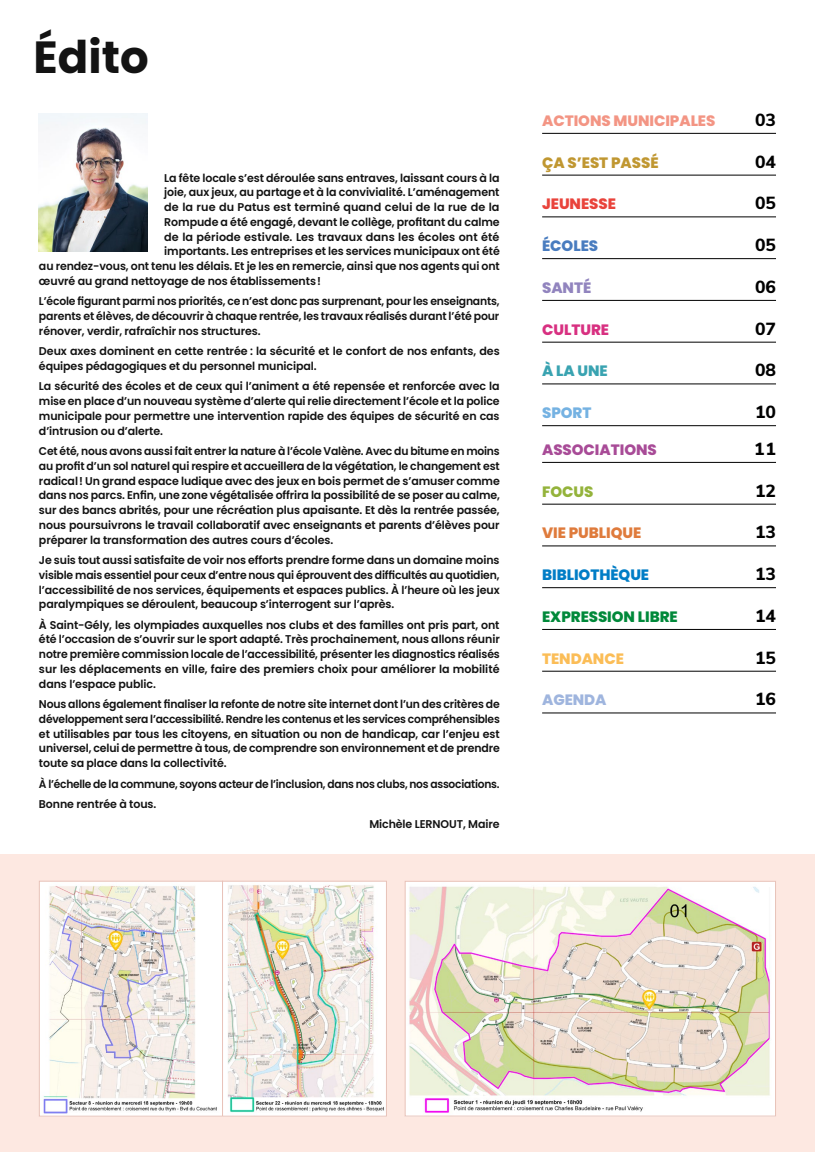
<style>
.page{position:relative;width:815px;height:1152px;background:#fff}
.page>*{position:absolute;margin:0;border:0;box-sizing:border-box;transform-origin:0 0}
.t1{font:700 45px "Poppins";color:#131313}
.t2{font:800 17.5px "Nunito Sans";letter-spacing:-.005em;color:#000}
.t3{font:800 15px "Poppins";letter-spacing:-.005em;color:#f39584}
.t4{font:800 15px "Poppins";letter-spacing:-.005em;color:#00893a}
.t5{font:800 15px "Poppins";letter-spacing:-.005em;color:#c09731}
.t6{font:800 15px "Poppins";letter-spacing:-.005em;color:#a84b97}
.t7{font:800 15px "Poppins";letter-spacing:-.005em;color:#007dc6}
.t8{font:800 15px "Poppins";letter-spacing:-.005em;color:#df7b3c}
.t9{font:800 15px "Poppins";letter-spacing:-.005em;color:#e9433b}
.t10{font:800 15px "Poppins";letter-spacing:-.005em;color:#fbbd57}
.t11{font:800 15px "Poppins";letter-spacing:-.005em;color:#d83081}
.t12{font:800 15px "Poppins";letter-spacing:-.005em;color:#497cbf}
.t13{font:800 15px "Poppins";color:#39a3b1}
.t14{font:800 15px "Poppins";letter-spacing:-.005em;color:#9fb5de}
.t15{font:800 15px "Poppins";letter-spacing:-.005em;color:#9184be}
.t16{font:800 15px "Poppins";letter-spacing:-.005em;color:#75b2e2}
.t17{font:800 15px "Poppins";letter-spacing:-.005em;color:#94b33b}
.t18{font:600 11.25px/14.8px "Poppins";letter-spacing:-.01em;color:#131313;text-align:justify}
.t19{font:600 11.25px/14.8px "Poppins";letter-spacing:-.01em;color:#131313;text-align:justify;scale:.96 1}
.t20{font:600 11.25px "Poppins";letter-spacing:-.01em;color:#131313;scale:.95 1}
</style>
<div class="page">
<div style="left:0;top:854px;width:815px;height:298px;background:#fde8e1"></div>
<hr style="left:814px;top:608px;width:1px;height:287px;background:#fde8e1">
<hr style="left:542px;top:133px;width:234px;height:1px;background:#000">
<hr style="left:542px;top:175px;width:234px;height:1px;background:#000">
<hr style="left:542px;top:216px;width:234px;height:1px;background:#000">
<hr style="left:542px;top:258px;width:234px;height:1px;background:#000">
<hr style="left:542px;top:300px;width:234px;height:1px;background:#000">
<hr style="left:542px;top:342px;width:234px;height:1px;background:#000">
<hr style="left:542px;top:383px;width:234px;height:1px;background:#000">
<hr style="left:542px;top:425px;width:234px;height:1px;background:#000">
<hr style="left:542px;top:462px;width:234px;height:1px;background:#000">
<hr style="left:542px;top:503px;width:234px;height:1px;background:#000">
<hr style="left:542px;top:545px;width:234px;height:1px;background:#000">
<hr style="left:542px;top:587px;width:234px;height:1px;background:#000">
<hr style="left:542px;top:629px;width:234px;height:1px;background:#000">
<hr style="left:542px;top:670px;width:234px;height:1px;background:#000">
<hr style="left:542px;top:712px;width:234px;height:1px;background:#000">
<img style="left:39px;top:113px;width:108px;height:138px">
<img style="left:41px;top:883px;width:180px;height:231px">
<div style="left:39px;top:881px;width:184px;height:235px;border:1px solid #e8c2b8"></div>
<img style="left:224px;top:883px;width:161px;height:231px">
<div style="left:222px;top:881px;width:165px;height:235px;border:1px solid #e8c2b8"></div>
<img style="left:407px;top:883px;width:367px;height:231px">
<div style="left:405px;top:881px;width:371px;height:235px;border:1px solid #e8c2b8"></div>
<hr style="left:814px;top:0;width:1px;height:97px;background:#d9dada">
<h1 class="t1" style="left:34px;top:31px;width:117px">Édito</h1>
<p class="t18" style="left:164px;top:170px;width:337px">La fête locale s’est déroulée sans entraves, laissant cours à la</p>
<p class="t18" style="left:164px;top:185px;width:337px">joie, aux jeux, au partage et à la convivialité. L’aménagement</p>
<p class="t18" style="left:164px;top:200px;width:337px">de la rue du Patus est terminé quand celui de la rue de la</p>
<p class="t18" style="left:164px;top:214px;width:337px">Rompude a été engagé, devant le collège, profitant du calme</p>
<p class="t18" style="left:164px;top:229px;width:337px">de la période estivale. Les travaux dans les écoles ont été</p>
<p class="t18" style="left:164px;top:244px;width:337px">importants. Les entreprises et les services municipaux ont été</p>
<p class="t18" style="left:39px;top:259px;width:462px">au rendez-vous, ont tenu les délais. Et je les en remercie, ainsi que nos agents qui ont</p>
<p class="t18" style="left:39px;top:273px;width:284px">œuvré au grand nettoyage de nos établissements!</p>
<p class="t19" style="left:39px;top:294px;width:481px">L’école figurant parmi nos priorités, ce n’est donc pas surprenant, pour les enseignants, parents et élèves, de découvrir à chaque rentrée, les travaux réalisés durant l’été pour rénover, verdir, rafraîchir nos structures.</p>
<p class="t18" style="left:39px;top:344px;width:462px">Deux axes dominent en cette rentrée : la sécurité et le confort de nos enfants, des équipes pédagogiques et du personnel municipal.</p>
<p class="t18" style="left:39px;top:379px;width:462px">La sécurité des écoles et de ceux qui l’animent a été repensée et renforcée avec la mise en place d’un nouveau système d’alerte qui relie directement l’école et la police municipale pour permettre une intervention rapide des équipes de sécurité en cas d’intrusion ou d’alerte.</p>
<p class="t19" style="left:39px;top:444px;width:482px">Cet été, nous avons aussi fait entrer la nature à l’école Valène. Avec du bitume en moins au profit d’un sol naturel qui respire et accueillera de la végétation, le changement est radical! Un grand espace ludique avec des jeux en bois permet de s’amuser comme dans nos parcs. Enfin, une zone végétalisée offrira la possibilité de se poser au calme, sur des bancs abrités, pour une récréation plus apaisante. Et dès la rentrée passée, nous poursuivrons le travail collaboratif avec enseignants et parents d’élèves pour préparer la transformation des autres cours d’écoles.</p>
<p class="t18" style="left:39px;top:553px;width:462px">Je suis tout aussi satisfaite de voir nos efforts prendre forme dans un domaine moins visible mais essentiel pour ceux d’entre nous qui éprouvent des difficultés au quotidien, l’accessibilité de nos services, équipements et espaces publics. À l’heure où les jeux paralympiques se déroulent, beaucoup s’interrogent sur l’après.</p>
<p class="t18" style="left:39px;top:617px;width:462px">À Saint-Gély, les olympiades auxquelles nos clubs et des familles ont pris part, ont été l’occasion de s’ouvrir sur le sport adapté. Très prochainement, nous allons réunir notre première commission locale de l’accessibilité, présenter les diagnostics réalisés sur les déplacements en ville, faire des premiers choix pour améliorer la mobilité dans l’espace public.</p>
<p class="t19" style="left:39px;top:697px;width:482px">Nous allons également finaliser la refonte de notre site internet dont l’un des critères de développement sera l’accessibilité. Rendre les contenus et les services compréhensibles et utilisables par tous les citoyens, en situation ou non de handicap, car l’enjeu est universel, celui de permettre à tous, de comprendre son environnement et de prendre toute sa place dans la collectivité.</p>
<p class="t20" style="left:39px;top:777px;width:486px">À l’échelle de la commune, soyons acteur de l’inclusion, dans nos clubs, nos associations.</p>
<p class="t18" style="left:39px;top:796px;width:119px">Bonne rentrée à tous.</p>
<p class="t18" style="left:369px;top:817px;width:132px">Michèle LERNOUT, Maire</p>
<h3 class="t3" style="left:542px;top:112px;width:175px">ACTIONS MUNICIPALES</h3>
<h2 class="t2" style="left:755px;top:107px;width:22px">03</h2>
<h3 class="t5" style="left:542px;top:154px;width:118px">ÇA S’EST PASSÉ</h3>
<h2 class="t2" style="left:755px;top:149px;width:22px">04</h2>
<h3 class="t9" style="left:542px;top:195px;width:75px">JEUNESSE</h3>
<h2 class="t2" style="left:755px;top:190px;width:22px">05</h2>
<h3 class="t12" style="left:542px;top:237px;width:57px">ÉCOLES</h3>
<h2 class="t2" style="left:755px;top:232px;width:22px">05</h2>
<h3 class="t15" style="left:542px;top:279px;width:51px">SANTÉ</h3>
<h2 class="t2" style="left:755px;top:274px;width:22px">06</h2>
<h3 class="t11" style="left:542px;top:320px;width:68px">CULTURE</h3>
<h2 class="t2" style="left:755px;top:316px;width:22px">07</h2>
<h3 class="t13" style="left:542px;top:362px;width:67px">À LA UNE</h3>
<h2 class="t2" style="left:755px;top:357px;width:22px">08</h2>
<h3 class="t16" style="left:542px;top:404px;width:51px">SPORT</h3>
<h2 class="t2" style="left:755px;top:399px;width:22px">10</h2>
<h3 class="t6" style="left:542px;top:441px;width:116px">ASSOCIATIONS</h3>
<h2 class="t2" style="left:754px;top:436px;width:23px">11</h2>
<h3 class="t17" style="left:542px;top:482px;width:53px">FOCUS</h3>
<h2 class="t2" style="left:755px;top:477px;width:22px">12</h2>
<h3 class="t8" style="left:542px;top:524px;width:101px">VIE PUBLIQUE</h3>
<h2 class="t2" style="left:755px;top:519px;width:22px">13</h2>
<h3 class="t7" style="left:542px;top:566px;width:109px">BIBLIOTHÈQUE</h3>
<h2 class="t2" style="left:755px;top:561px;width:22px">13</h2>
<h3 class="t4" style="left:542px;top:608px;width:137px">EXPRESSION LIBRE</h3>
<h2 class="t2" style="left:755px;top:603px;width:22px">14</h2>
<h3 class="t10" style="left:542px;top:649px;width:83px">TENDANCE</h3>
<h2 class="t2" style="left:755px;top:644px;width:22px">15</h2>
<h3 class="t14" style="left:542px;top:691px;width:66px">AGENDA</h3>
<h2 class="t2" style="left:755px;top:686px;width:22px">16</h2>
</div>
